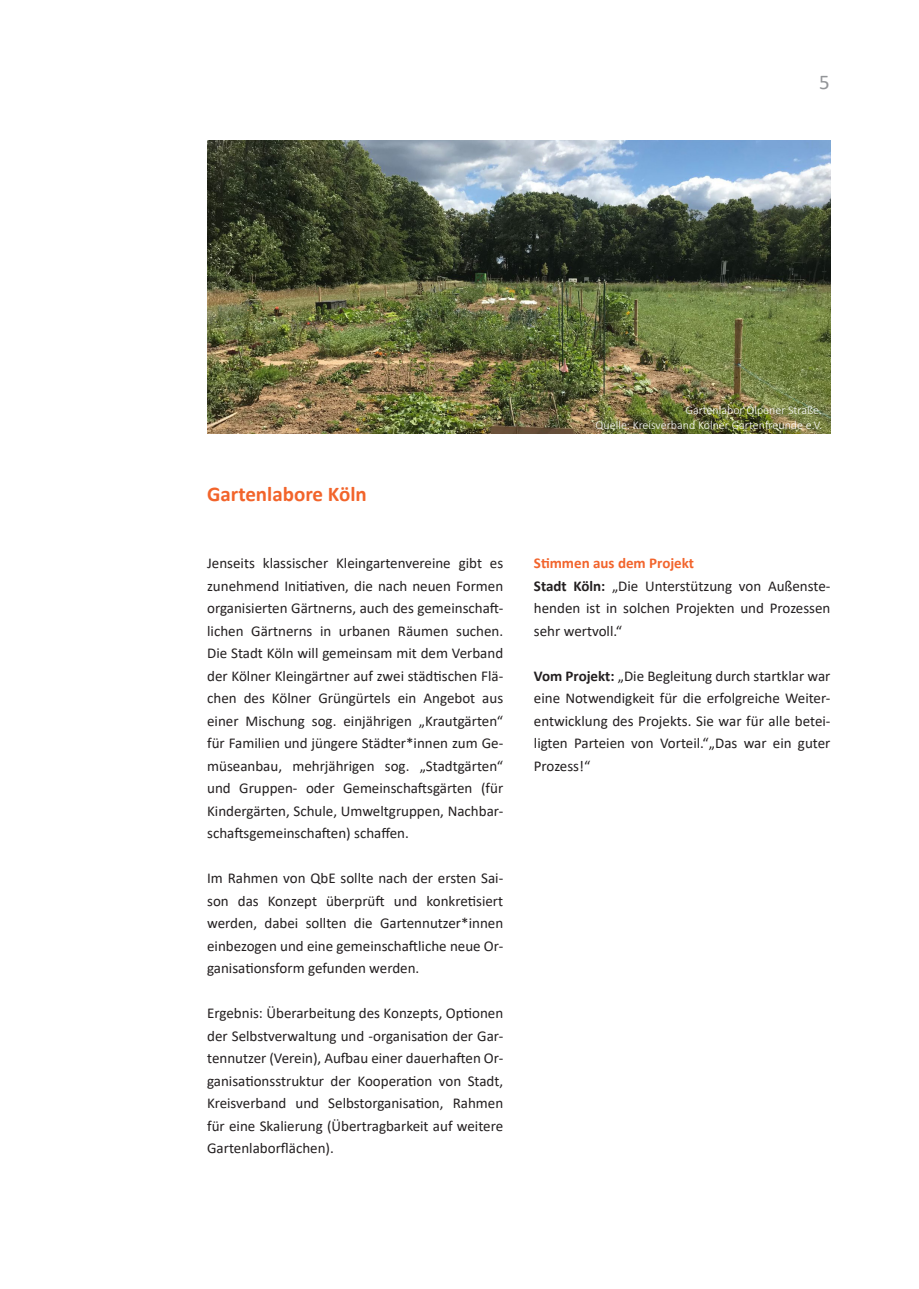
<style>
.page{position:relative;width:919px;height:1289px;background:#fff}
.page>*{position:absolute;margin:0;border:0;box-sizing:border-box;transform-origin:0 0}
.Fließtext{font:700 21px "Calibri";color:#f2642b}
.Fließtext-2{font:21px "Calibri";color:#939598}
.Fließtext-3{font:15px/22.5px "Calibri";color:#231f20;text-align:justify}
.Fließtext-4{font:700 15px "Calibri";color:#f2642c}
.Fließtext-5{font:300 12px "Calibri";color:#fff}
.s1{font-weight:700}
</style>
<div class="page">
<img style="left:208px;top:140px;width:622px;height:294px">
<p class="Fließtext-2" style="left:818px;top:68px;width:12px">5</p>
<p class="Fließtext" style="left:207px;top:478px;width:161px">Gartenlabore Köln</p>
<p class="Fließtext-3" style="left:207px;top:551px;width:297px">Jenseits klassischer Kleingartenvereine gibt es zunehmend Initiativen, die nach neuen Formen organisierten Gärtnerns, auch des gemeinschaft&shy;lichen Gärtnerns in urbanen Räumen suchen.<br>Die Stadt Köln will gemeinsam mit dem Verband der Kölner Kleingärtner auf zwei städtischen Flä&shy;chen des Kölner Grüngürtels ein Angebot aus einer Mischung sog. einjährigen „Krautgärten“ für Familien und jüngere Städter*innen zum Ge&shy;müseanbau, mehrjährigen sog. „Stadtgärten“ und Gruppen- oder Gemeinschaftsgärten (für Kindergärten, Schule, Umweltgruppen, Nachbar&shy;schaftsgemeinschaften) schaffen.</p>
<p class="Fließtext-3" style="left:207px;top:866px;width:297px">Im Rahmen von QbE sollte nach der ersten Sai&shy;son das Konzept überprüft und konkretisiert werden, dabei sollten die Gartennutzer*innen einbezogen und eine gemeinschaftliche neue Or&shy;ganisationsform gefunden werden.</p>
<p class="Fließtext-3" style="left:207px;top:1001px;width:297px">Ergebnis: Überarbeitung des Konzepts, Optionen der Selbstverwaltung und -organisation der Gar&shy;tennutzer (Verein), Aufbau einer dauerhaften Or&shy;ganisationsstruktur der Kooperation von Stadt, Kreisverband und Selbstorganisation, Rahmen für eine Skalierung (Übertragbarkeit auf weitere Gartenlaborflächen).</p>
<p class="Fließtext-5" style="left:685px;top:402px;width:138px">Gartenlabor Olpener Straße.</p>
<p class="Fließtext-5" style="left:595px;top:417px;width:228px">Quelle: Kreisverband Kölner Gartenfreunde e.V.</p>
<p class="Fließtext-4" style="left:534px;top:552px;width:162px">Stimmen aus dem Projekt</p>
<p class="Fließtext-3" style="left:534px;top:574px;width:298px"><span class="s1">Stadt Köln:</span> „Die Unterstützung von Außenste&shy;henden ist in solchen Projekten und Prozessen sehr wertvoll.“</p>
<p class="Fließtext-3" style="left:534px;top:664px;width:298px"><span class="s1">Vom Projekt:</span> „Die Begleitung durch startklar war eine Notwendigkeit für die erfolgreiche Weiter&shy;entwicklung des Projekts. Sie war für alle betei&shy;ligten Parteien von Vorteil.“„Das war ein guter Prozess!“</p>
</div>
